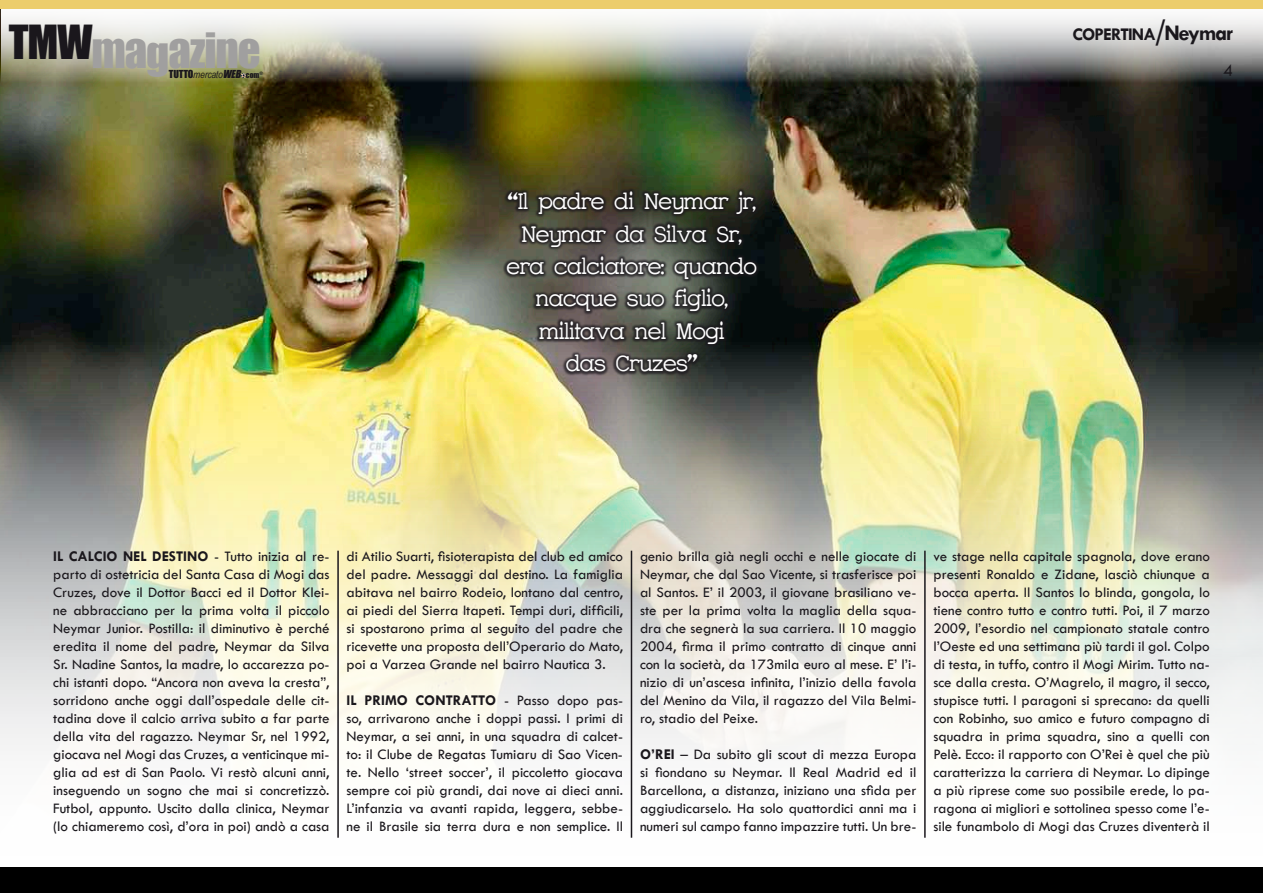
<style>
.page{position:relative;width:1263px;height:893px;background:#fff}
.page>*{position:absolute;margin:0;border:0;box-sizing:border-box;transform-origin:0 0}
.t1{font:44.7px "Impact";letter-spacing:-.025em;color:#a09f9f}
.t2{font:600 27px/32.4px "Charrington";color:#fff;text-align:center}
.t3{font:700 18px "Tw Cen";letter-spacing:-.05em;color:#1a171c}
.t4{font:18px "Tw Cen";color:#1a171c}
.t5{font:15px/18px "Tw Cen";color:#1a171c;text-align:justify}
.t6{font:italic 10.2px "Arial Narrow";color:#1a171c}
.s1{font-style:italic;font-size:30px}
.s2{font-size:22.5px}
.s3{font-family:"Impact";font-style:normal}
.s4{font-family:"Impact"}
.s5{font-family:"Impact";font-style:normal;font-size:7.5px}
.s6{font-weight:700}
</style>
<div class="page">
<img style="left:0;top:38px;width:1263px;height:800px">
<hr style="left:337px;top:551px;width:2px;height:287px;background:#1a171c">
<hr style="left:631px;top:551px;width:1px;height:287px;background:#1a171c">
<hr style="left:924px;top:551px;width:2px;height:287px;background:#1a171c">
<img style="left:1px;top:18px;width:1262px;height:112px">
<div style="left:503px;top:188px;width:257px;height:188px;background:#1a171c;opacity:.75"></div>
<div style="left:0;top:867px;width:1263px;height:26px;background:#000"></div>
<svg style="left:241px;top:73px;width:5px;height:5px"></svg>
<div style="left:0;top:0;width:1263px;height:9px;background:#eccd6c"></div>
<p class="t3" style="left:1072px;top:23px;width:162px">coPERTINA<span class="s1">/</span><span class="s2">Neymar</span></p>
<h1 class="t1" style="left:9px;top:16px;width:253px"><sup>TMW</sup>magazine</h1>
<p class="t6" style="left:169px;top:67px;width:95px"><span class="s3">TUTTO</span>mercato<span class="s4">WEB</span> <span class="s5">com</span><sup>®</sup></p>
<p class="t4" style="left:1223px;top:59px;width:11px">4</p>
<h2 class="t2" style="left:507px;top:186px;width:251px">“Il padre di Neymar jr,<br>Neymar da Silva Sr, era calciatore: quando nacque suo figlio, militava nel Mogi<br>das Cruzes”</h2>
<p class="t5" style="left:347px;top:547px;width:278px">di Atilio Suarti, fisioterapista del club ed amico del padre. Messaggi dal destino. La famiglia abitava nel bairro Rodeio, lontano dal centro, ai piedi del Sierra Itapeti. Tempi duri, difficili, si spostarono prima al seguito del padre che ricevette una proposta dell’Operario do Mato, poi a Varzea Grande nel bairro Nautica 3.</p>
<p class="t5" style="left:347px;top:691px;width:278px"><span class="s6">IL PRIMO CONTRATTO</span> - Passo dopo pas&shy;so, arrivarono anche i doppi passi. I primi di Neymar, a sei anni, in una squadra di calcet&shy;to: il Clube de Regatas Tumiaru di Sao Vicen&shy;te. Nello ‘street soccer’, il piccoletto giocava sempre coi più grandi, dai nove ai dieci anni.<br>L’infanzia va avanti rapida, leggera, sebbe&shy;ne il Brasile sia terra dura e non semplice. Il</p>
<p class="t5" style="left:53px;top:547px;width:278px"><span class="s6">IL CALCIO NEL DESTINO</span> - Tutto inizia al re&shy;parto di ostetricia del Santa Casa di Mogi das Cruzes, dove il Dottor Bacci ed il Dottor Klei&shy;ne abbracciano per la prima volta il piccolo Neymar Junior. Postilla: il diminutivo è perché eredita il nome del padre, Neymar da Silva Sr. Nadine Santos, la madre, lo accarezza po&shy;chi istanti dopo. “Ancora non aveva la cresta”, sorridono anche oggi dall’ospedale delle cit&shy;tadina dove il calcio arriva subito a far parte della vita del ragazzo. Neymar Sr, nel 1992, giocava nel Mogi das Cruzes, a venticinque mi&shy;glia ad est di San Paolo. Vi restò alcuni anni, inseguendo un sogno che mai si concretizzò.<br>Futbol, appunto. Uscito dalla clinica, Neymar (lo chiameremo così, d’ora in poi) andò a casa</p>
<p class="t5" style="left:933px;top:547px;width:278px">ve stage nella capitale spagnola, dove erano presenti Ronaldo e Zidane, lasciò chiunque a bocca aperta. Il Santos lo blinda, gongola, lo tiene contro tutto e contro tutti. Poi, il 7 marzo 2009, l’esordio nel campionato statale contro l’Oeste ed una settimana più tardi il gol. Colpo di testa, in tuffo, contro il Mogi Mirim. Tutto na&shy;sce dalla cresta. O’Magrelo, il magro, il secco, stupisce tutti. I paragoni si sprecano: da quelli con Robinho, suo amico e futuro compagno di squadra in prima squadra, sino a quelli con Pelè. Ecco: il rapporto con O’Rei è quel che più caratterizza la carriera di Neymar. Lo dipinge a più riprese come suo possibile erede, lo pa&shy;ragona ai migliori e sottolinea spesso come l’e&shy;sile funambolo di Mogi das Cruzes diventerà il</p>
<p class="t5" style="left:640px;top:547px;width:278px">genio brilla già negli occhi e nelle giocate di Neymar, che dal Sao Vicente, si trasferisce poi al Santos. E’ il 2003, il giovane brasiliano ve&shy;ste per la prima volta la maglia della squa&shy;dra che segnerà la sua carriera. Il 10 maggio 2004, firma il primo contratto di cinque anni con la società, da 173mila euro al mese. E’ l’i&shy;nizio di un’ascesa infinita, l’inizio della favola del Menino da Vila, il ragazzo del Vila Belmi&shy;ro, stadio del Peixe.</p>
<p class="t5" style="left:640px;top:745px;width:278px"><span class="s6">O’REI</span> – Da subito gli scout di mezza Europa si fiondano su Neymar. Il Real Madrid ed il Barcellona, a distanza, iniziano una sfida per aggiudicarselo. Ha solo quattordici anni ma i numeri sul campo fanno impazzire tutti. Un bre-</p>
</div>
